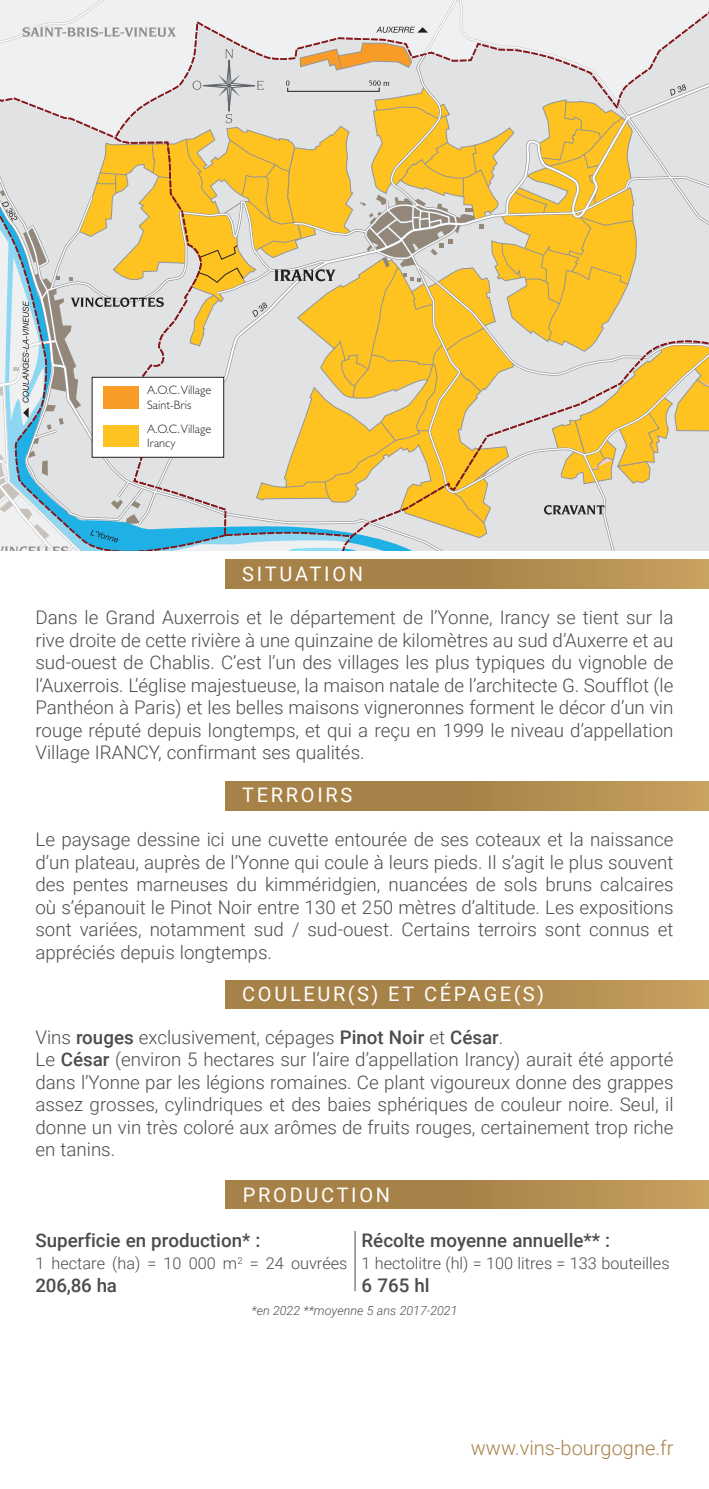
<style>
.page{position:relative;width:709px;height:1489px;background:#fff}
.page>*{position:absolute;margin:0;border:0;box-sizing:border-box;transform-origin:0 0}
.Texte_courant_normal{font:20px "Roboto";letter-spacing:.135em;color:#fff}
.t1{font:300 20px "Roboto";color:#a78248}
.Texte_courant_normal-2{font:300 18.75px/22.5px "Roboto";color:#4b4c4d;text-align:justify}
.Texte_courant_normal-3{font:500 18.75px "Roboto";color:#4b4c4d}
.Texte_courant_normal-4{font:300 16.25px "Roboto";color:#4b4c4d}
.Texte_courant_normal-5{font:italic 300 12.5px "Roboto";color:#4b4c4d}
.t2{font:300 12.25px/14.8px "Gill Sans";color:#231f20}
.s1{font-weight:500}
</style>
<div class="page">
<svg style="left:0;top:0;width:709px;height:550px"></svg>
<div style="left:287px;top:87px;width:92px;height:5px;border:1px solid #231f20"></div>
<div style="left:225px;top:559px;width:484px;height:29px;background:linear-gradient(to right,#9e7a42,#c19a5a)"></div>
<div style="left:225px;top:781px;width:484px;height:29px;background:linear-gradient(to right,#9e7a42,#c19a5a)"></div>
<div style="left:225px;top:980px;width:484px;height:28px;background:linear-gradient(to right,#9e7a42,#c19a5a)"></div>
<div style="left:225px;top:1180px;width:484px;height:28px;background:linear-gradient(to right,#9e7a42,#c19a5a)"></div>
<hr style="left:354px;top:1230px;width:2px;height:60px;background:#6c6d70">
<p class="t2" style="left:147px;top:383px;width:65px">A.O.C.Village<br>Saint-Bris</p>
<p class="t2" style="left:147px;top:421px;width:65px">A.O.C.Village<br>Irancy</p>
<p class="Texte_courant_normal" style="left:242px;top:560px;width:122px">SITUATION</p>
<p class="Texte_courant_normal-2" style="left:35px;top:605px;width:639px">Dans le Grand Auxerrois et le département de l’Yonne, Irancy se tient sur la rive droite de cette rivière à une quinzaine de kilomètres au sud d’Auxerre et au sud-ouest de Chablis. C’est l’un des villages les plus typiques du vignoble de l’Auxerrois. L’église majestueuse, la maison natale de l’architecte G. Soufflot (le Panthéon à Paris) et les belles maisons vigneronnes forment le décor d’un vin rouge réputé depuis longtemps, et qui a reçu en 1999 le niveau d’appellation Village IRANCY, confirmant ses qualités.</p>
<p class="Texte_courant_normal" style="left:242px;top:781px;width:112px">TERROIRS</p>
<p class="Texte_courant_normal-2" style="left:35px;top:827px;width:639px">Le paysage dessine ici une cuvette entourée de ses coteaux et la naissance d’un plateau, auprès de l’Yonne qui coule à leurs pieds. Il s’agit le plus souvent des pentes marneuses du kimméridgien, nuancées de sols bruns calcaires où s’épanouit le Pinot Noir entre 130 et 250 mètres d’altitude. Les expositions sont variées, notamment sud / sud-ouest. Certains terroirs sont connus et appréciés depuis longtemps.</p>
<p class="Texte_courant_normal" style="left:242px;top:980px;width:303px">COULEUR(S) ET CÉPAGE(S)</p>
<p class="Texte_courant_normal-2" style="left:35px;top:1025px;width:469px">Vins <span class="s1">rouges</span> exclusivement, cépages <span class="s1">Pinot Noir</span> et <span class="s1">César</span>.</p>
<p class="Texte_courant_normal-2" style="left:35px;top:1047px;width:639px">Le <span class="s1">César</span> (environ 5 hectares sur l’aire d’appellation Irancy) aurait été apporté dans l’Yonne par les légions romaines. Ce plant vigoureux donne des grappes assez grosses, cylindriques et des baies sphériques de couleur noire. Seul, il donne un vin très coloré aux arômes de fruits rouges, certainement trop riche en tanins.</p>
<p class="Texte_courant_normal" style="left:243px;top:1180px;width:149px">PRODUCTION</p>
<p class="Texte_courant_normal-3" style="left:35px;top:1226px;width:226px">Superficie en production* :</p>
<p class="Texte_courant_normal-4" style="left:35px;top:1251px;width:313px">1 hectare (ha) = 10 000 m<sup>2</sup> = 24 ouvrées</p>
<p class="Texte_courant_normal-3" style="left:35px;top:1271px;width:83px">206,86 ha</p>
<p class="Texte_courant_normal-3" style="left:361px;top:1226px;width:250px">Récolte moyenne annuelle** :</p>
<p class="Texte_courant_normal-4" style="left:361px;top:1251px;width:309px">1 hectolitre (hl) = 100 litres = 133 bouteilles</p>
<p class="Texte_courant_normal-3" style="left:361px;top:1271px;width:70px">6 765 hl</p>
<p class="Texte_courant_normal-5" style="left:251px;top:1301px;width:207px">*en 2022 **moyenne 5 ans 2017-2021</p>
<p class="t1" style="left:471px;top:1433px;width:204px">www.vins-bourgogne.fr</p>
</div>
